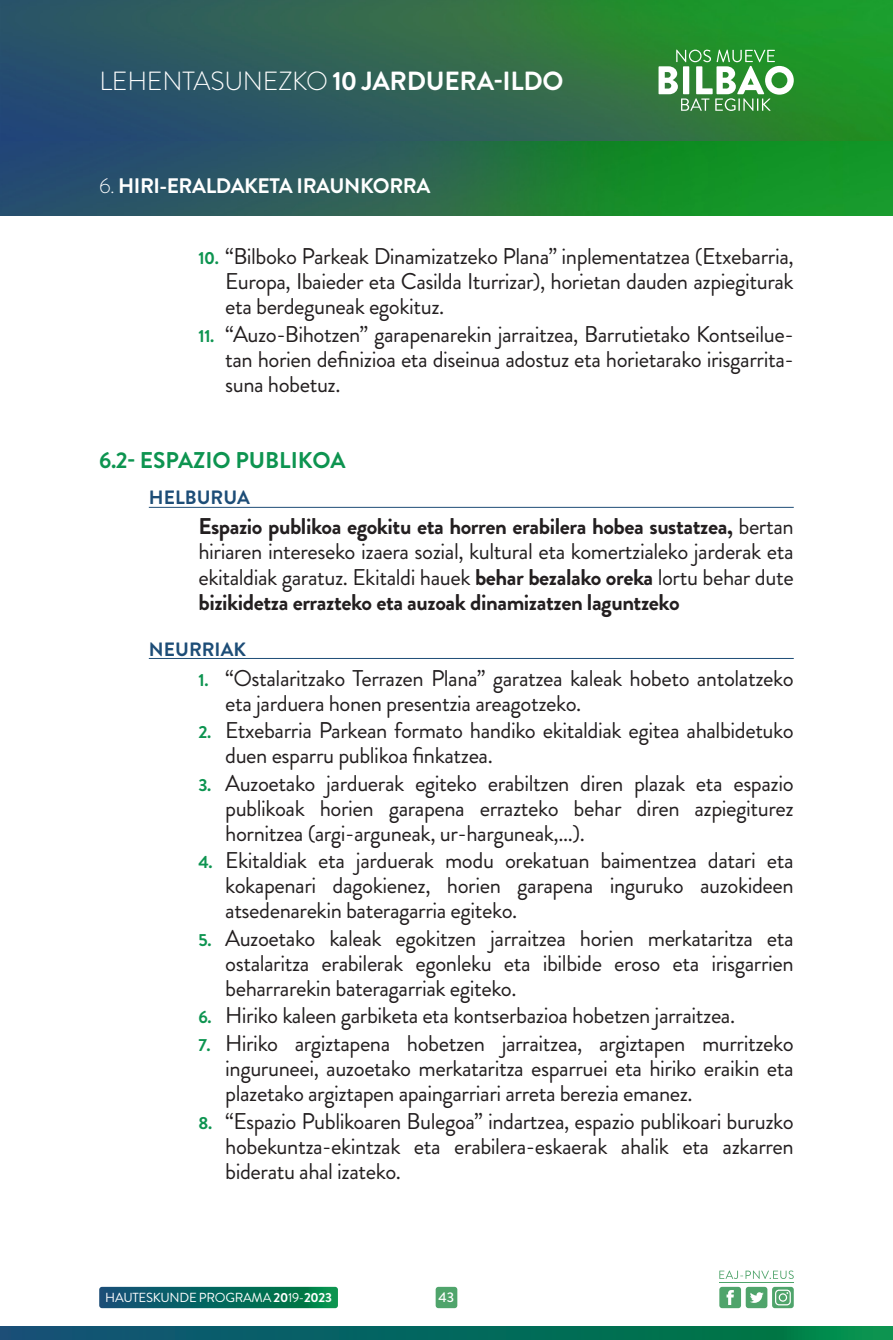
<style>
.page{position:relative;width:893px;height:1340px;background:#fff}
.page>*{position:absolute;margin:0;border:0;box-sizing:border-box;transform-origin:0 0}
.t1{font:700 26.25px "Brandon Grotesque";letter-spacing:-.01em;color:#fff}
.t2{font:22.75px/25px "Brandon Grotesque";letter-spacing:-.02em;color:#231f20;text-align:justify}
.t3{font:700 22.75px/25px "Brandon Grotesque";letter-spacing:-.02em;color:#231f20;text-align:justify}
.t4{font:700 22.75px "Brandon Grotesque";color:#0d9450}
.t5{font:700 21px "Brandon Grotesque";letter-spacing:-.02em;color:#fff}
.t6{font:700 19.25px "Brandon Grotesque";color:#1d4d77}
.t7{font:500 14px "Brandon Grotesque";color:#fff}
.t8{font:13.12px "Brandon Grotesque";letter-spacing:-.02em;color:#fff}
.s1{font-weight:300}
.s2{font-weight:700;font-size:17.5px;color:#0d9450}
.s3{font-weight:400}
.s4{font-weight:700}
</style>
<div class="page">
<img style="left:0;top:0;width:893px;height:216px">
<svg style="left:658px;top:50px;width:136px;height:61px"></svg>
<svg style="left:99px;top:1286px;width:239px;height:22px;background:#197469"></svg>
<svg style="left:105px;top:1292px;width:227px;height:10px;background:#06685d"></svg>
<svg style="left:719px;top:1286px;width:75px;height:22px"></svg>
<svg style="left:719px;top:1270px;width:75px;height:8px"></svg>
<hr style="left:719px;top:1282px;width:75px;height:1px;background:#4fa46b">
<div style="left:436px;top:1286px;width:21px;height:22px;background:#4fa46b;border-radius:3px"></div>
<svg style="left:0;top:1326px;width:893px;height:13px;background:#06685d"></svg>
<hr style="left:149px;top:507px;width:645px;height:1px;background:#1d4d77">
<hr style="left:149px;top:658px;width:645px;height:1px;background:#1d4d77">
<p class="t1" style="left:99px;top:63px;width:466px"><span class="s1">LEHENTASUNEZKO</span> 10 JARDUERA-ILDO</p>
<p class="t5" style="left:99px;top:171px;width:333px"><span class="s1">6.</span> HIRI-ERALDAKETA IRAUNKORRA</p>
<p class="t2" style="left:225px;top:244px;width:570px;text-indent:-27px"><span class="s2">10.</span> “Bilboko Parkeak Dinamizatzeko Plana” inplementatzea (Etxebarria, Europa, Ibaieder eta Casilda Iturrizar), horietan dauden azpiegiturak eta berdeguneak egokituz.</p>
<p class="t2" style="left:225px;top:322px;width:570px;text-indent:-27px"><span class="s2">11.</span> “Auzo-Bihotzen” garapenarekin jarraitzea, Barrutietako Kontseilue&shy;tan horien definizioa eta diseinua adostuz eta horietarako irisgarrita&shy;suna hobetuz.</p>
<p class="t4" style="left:99px;top:444px;width:248px">6.2- ESPAZIO PUBLIKOA</p>
<p class="t6" style="left:149px;top:484px;width:102px">HELBURUA</p>
<p class="t3" style="left:198px;top:514px;width:597px">Espazio publikoa egokitu eta horren erabilera hobea sustatzea, <span class="s3">bertan hiriaren intereseko izaera sozial, kultural eta komertzialeko jarderak eta ekitaldiak garatuz. Ekitaldi hauek</span> behar bezalako oreka <span class="s3">lortu behar dute </span>bizikidetza errazteko eta auzoak dinamizatzen laguntzeko</p>
<p class="t6" style="left:149px;top:635px;width:99px">NEURRIAK</p>
<p class="t2" style="left:225px;top:665px;width:570px;text-indent:-27px"><span class="s2">1.</span> “Ostalaritzako Terrazen Plana” garatzea kaleak hobeto antolatzeko eta jarduera honen presentzia areagotzeko.</p>
<p class="t2" style="left:225px;top:718px;width:570px;text-indent:-27px"><span class="s2">2.</span> Etxebarria Parkean formato handiko ekitaldiak egitea ahalbidetuko duen esparru publikoa finkatzea.</p>
<p class="t2" style="left:225px;top:770px;width:570px;text-indent:-27px"><span class="s2">3.</span> Auzoetako jarduerak egiteko erabiltzen diren plazak eta espazio publikoak horien garapena errazteko behar diren azpiegiturez hornitzea (argi-arguneak, ur-harguneak,...).</p>
<p class="t2" style="left:225px;top:848px;width:570px;text-indent:-27px"><span class="s2">4.</span> Ekitaldiak eta jarduerak modu orekatuan baimentzea datari eta kokapenari dagokienez, horien garapena inguruko auzokideen atsedenarekin bateragarria egiteko.</p>
<p class="t2" style="left:225px;top:925px;width:570px;text-indent:-27px"><span class="s2">5.</span> Auzoetako kaleak egokitzen jarraitzea horien merkataritza eta ostalaritza erabilerak egonleku eta ibilbide eroso eta irisgarrien beharrarekin bateragarriak egiteko.</p>
<p class="t2" style="left:198px;top:1003px;width:538px"><span class="s2">6.</span> Hiriko kaleen garbiketa eta kontserbazioa hobetzen jarraitzea.</p>
<p class="t2" style="left:225px;top:1030px;width:570px;text-indent:-27px"><span class="s2">7.</span> Hiriko argiztapena hobetzen jarraitzea, argiztapen murritzeko inguruneei, auzoetako merkataritza esparruei eta hiriko eraikin eta plazetako argiztapen apaingarriari arreta berezia emanez.</p>
<p class="t2" style="left:225px;top:1108px;width:570px;text-indent:-27px"><span class="s2">8.</span> “Espazio Publikoaren Bulegoa” indartzea, espazio publikoari buruzko hobekuntza-ekintzak eta erabilera-eskaerak ahalik eta azkarren bideratu ahal izateko.</p>
<p class="t8" style="left:105px;top:1288px;width:228px">HAUTESKUNDE PROGRAMA <span class="s4">20</span>19-<span class="s4">2023</span></p>
<p class="t7" style="left:439px;top:1287px;width:17px">43</p>
</div>
